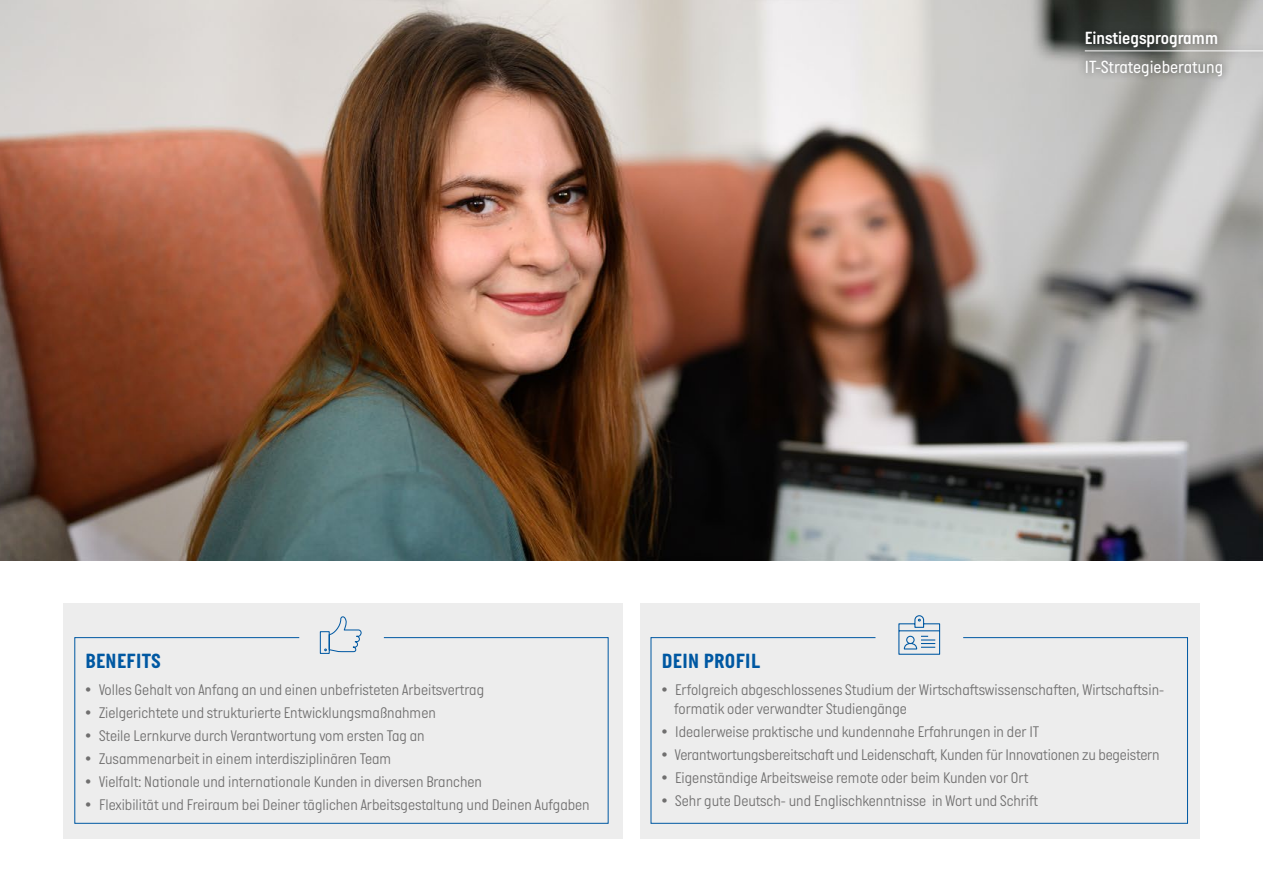
<style>
.page{position:relative;width:1263px;height:893px;background:#fff}
.page>*{position:absolute;margin:0;border:0;box-sizing:border-box;transform-origin:0 0}
.t1{font:700 21px "Italian Plate No One";letter-spacing:.02em;color:#0058a2}
.t2{font:18px "Italian Plate No One";color:#fff}
.t3{font:18px "Italian Plate No One D Bd";color:#fff}
.t4{font:300 15.75px/18.8px "Italian Plate No One";color:#706f6f}
</style>
<div class="page">
<img style="left:0;top:0;width:1263px;height:560px">
<div style="left:64px;top:603px;width:559px;height:236px;background:#ededed"></div>
<div style="left:640px;top:603px;width:559px;height:236px;background:#ededed"></div>
<svg style="left:74px;top:637px;width:535px;height:187px"></svg>
<svg style="left:650px;top:637px;width:538px;height:187px"></svg>
<svg style="left:319px;top:616px;width:43px;height:38px"></svg>
<svg style="left:898px;top:615px;width:43px;height:40px"></svg>
<div style="left:1077px;top:23px;width:186px;height:60px;background:#000;opacity:.5"></div>
<hr style="left:1085px;top:51px;width:178px;height:1px;background:#fff">
<h1 class="t1" style="left:86px;top:649px;width:76px">BENEFITS</h1>
<h1 class="t1" style="left:662px;top:649px;width:100px">DEIN PROFIL</h1>
<p class="t3" style="left:1085px;top:28px;width:135px">Einstiegsprogramm</p>
<p class="t2" style="left:1085px;top:57px;width:140px">IT-Strategieberatung</p>
<p class="t4" style="left:86px;top:681px;width:400px">• Volles Gehalt von Anfang an und einen unbefristeten Arbeitsvertrag</p>
<p class="t4" style="left:86px;top:704px;width:352px">• Zielgerichtete und strukturierte Entwicklungsmaßnahmen</p>
<p class="t4" style="left:86px;top:727px;width:341px">• Steile Lernkurve durch Verantwortung vom ersten Tag an</p>
<p class="t4" style="left:86px;top:750px;width:307px">• Zusammenarbeit in einem interdisziplinären Team</p>
<p class="t4" style="left:86px;top:773px;width:398px">• Vielfalt: Nationale und internationale Kunden in diversen Branchen</p>
<p class="t4" style="left:86px;top:796px;width:506px">• Flexibilität und Freiraum bei Deiner täglichen Arbeitsgestaltung und Deinen Aufgaben</p>
<p class="t4" style="left:674px;top:681px;width:492px;text-indent:-12px">• Erfolgreich abgeschlossenes Studium der Wirtschaftswissenschaften, Wirtschaftsin&shy;formatik oder verwandter Studiengänge</p>
<p class="t4" style="left:662px;top:723px;width:379px">• Idealerweise praktische und kundennahe Erfahrungen in der IT</p>
<p class="t4" style="left:662px;top:746px;width:499px">• Verantwortungsbereitschaft und Leidenschaft, Kunden für Innovationen zu begeistern</p>
<p class="t4" style="left:662px;top:769px;width:368px">• Eigenständige Arbeitsweise remote oder beim Kunden vor Ort</p>
<p class="t4" style="left:662px;top:792px;width:378px">• Sehr gute Deutsch- und Englischkenntnisse in Wort und Schrift</p>
</div>
